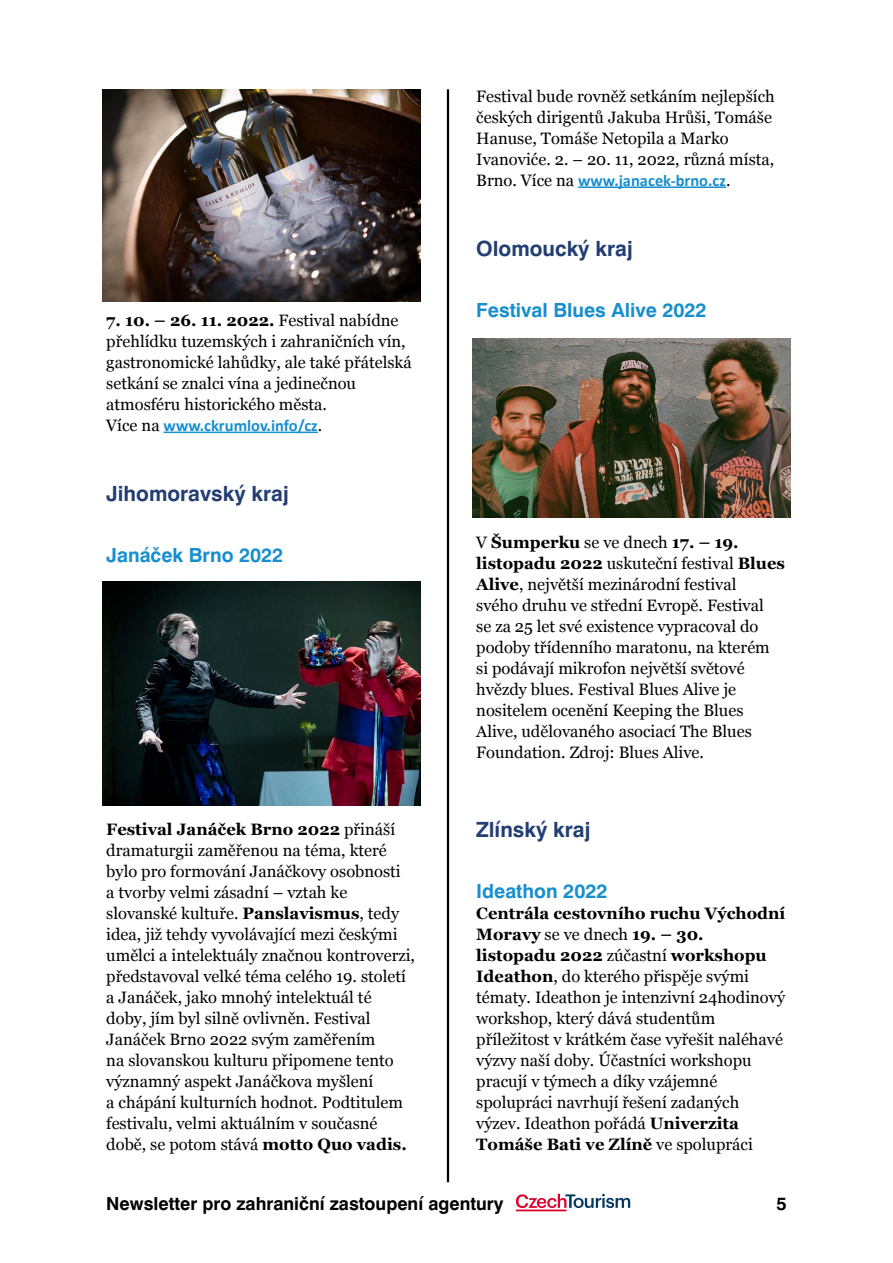
<style>
.page{position:relative;width:893px;height:1263px;background:#fff}
.page>*{position:absolute;margin:0;border:0;box-sizing:border-box;transform-origin:0 0}
.t1{font:700 21px "Swiss 721 BTCE";color:#233e73}
.t2{font:700 19.5px "Swiss 721 BTCE";color:#178fcf}
.t3{font:700 18px "Swiss 721 BTCE";color:#000}
.t4{font:16.5px/21px "Georgia";color:#000}
.t5{font:700 16.5px "Calibri";color:#178fcf}
.s1{font-family:"Georgia";font-weight:400;color:#000}
.s2{font-weight:700}
</style>
<div class="page">
<hr style="left:447px;top:89px;width:2px;height:1093px;background:#000">
<svg style="left:516px;top:1194px;width:114px;height:17px"></svg>
<hr style="left:164px;top:432px;width:154px;height:1px;background:#178fcf">
<hr style="left:578px;top:186px;width:148px;height:2px;background:#178fcf">
<img style="left:102px;top:89px;width:319px;height:213px">
<img style="left:102px;top:582px;width:319px;height:223px">
<img style="left:472px;top:338px;width:319px;height:179px">
<p class="t4" style="left:476px;top:86px;width:300px">Festival bude rovněž setkáním nejlepších českých dirigentů Jakuba Hrůši, Tomáše Hanuse, Tomáše Netopila a Marko Ivanoviće. 2. – 20. 11, 2022, různá místa,</p>
<p class="t5" style="left:476px;top:170px;width:256px"><span class="s1">Brno. Více na</span> www.janacek-brno.cz<span class="s1">.</span></p>
<p class="t4" style="left:106px;top:310px;width:307px"><span class="s2">7. 10. – 26. 11. 2022.</span> Festival nabídne přehlídku tuzemských i zahraničních vín, gastronomické lahůdky, ale také přátelská setkání se znalci vína a jedinečnou atmosféru historického města.</p>
<p class="t5" style="left:106px;top:415px;width:218px"><span class="s1">Více na</span> www.ckrumlov.info/cz<span class="s1">.</span></p>
<p class="t1" style="left:106px;top:480px;width:184px">Jihomoravský kraj</p>
<p class="t2" style="left:106px;top:542px;width:179px">Janáček Brno 2022</p>
<p class="t4" style="left:106px;top:819px;width:310px"><span class="s2">Festival Janáček Brno 2022</span> přináší dramaturgii zaměřenou na téma, které bylo pro formování Janáčkovy osobnosti<br>a tvorby velmi zásadní – vztah ke slovanské kultuře. <span class="s2">Panslavismus</span>, tedy idea, již tehdy vyvolávající mezi českými umělci a intelektuály značnou kontroverzi, představoval velké téma celého 19. století a Janáček, jako mnohý intelektuál té doby, jím byl silně ovlivněn. Festival Janáček Brno 2022 svým zaměřením<br>na slovanskou kulturu připomene tento významný aspekt Janáčkova myšlení<br>a chápání kulturních hodnot. Podtitulem festivalu, velmi aktuálním v současné době, se potom stává <span class="s2">motto Quo vadis.</span></p>
<p class="t1" style="left:476px;top:234px;width:158px">Olomoucký kraj</p>
<p class="t2" style="left:476px;top:297px;width:232px">Festival Blues Alive 2022</p>
<p class="t4" style="left:476px;top:532px;width:310px">V <span class="s2">Šumperku</span> se ve dnech <span class="s2">17. – 19. listopadu 2022</span> uskuteční festival <span class="s2">Blues Alive</span>, největší mezinárodní festival<br>svého druhu ve střední Evropě. Festival<br>se za 25 let své existence vypracoval do podoby třídenního maratonu, na kterém si podávají mikrofon největší světové hvězdy blues. Festival Blues Alive je nositelem ocenění Keeping the Blues Alive, udělovaného asociací The Blues Foundation. Zdroj: Blues Alive.</p>
<p class="t1" style="left:476px;top:815px;width:116px">Zlínský kraj</p>
<p class="t2" style="left:476px;top:878px;width:133px">Ideathon 2022</p>
<p class="t4" style="left:476px;top:903px;width:311px"><span class="s2">Centrála cestovního ruchu Východní Moravy</span> se ve dnech <span class="s2">19. – 30. listopadu 2022</span> zúčastní <span class="s2">workshopu Ideathon</span>, do kterého přispěje svými tématy. Ideathon je intenzivní 24hodinový workshop, který dává studentům příležitost v krátkém čase vyřešit naléhavé výzvy naší doby. Účastníci workshopu pracují v týmech a díky vzájemné spolupráci navrhují řešení zadaných výzev. Ideathon pořádá <span class="s2">Univerzita Tomáše Bati ve Zlíně</span> ve spolupráci</p>
<p class="t3" style="left:106px;top:1191px;width:399px">Newsletter pro zahraniční zastoupení agentury</p>
<p class="t3" style="left:776px;top:1191px;width:12px">5</p>
</div>
